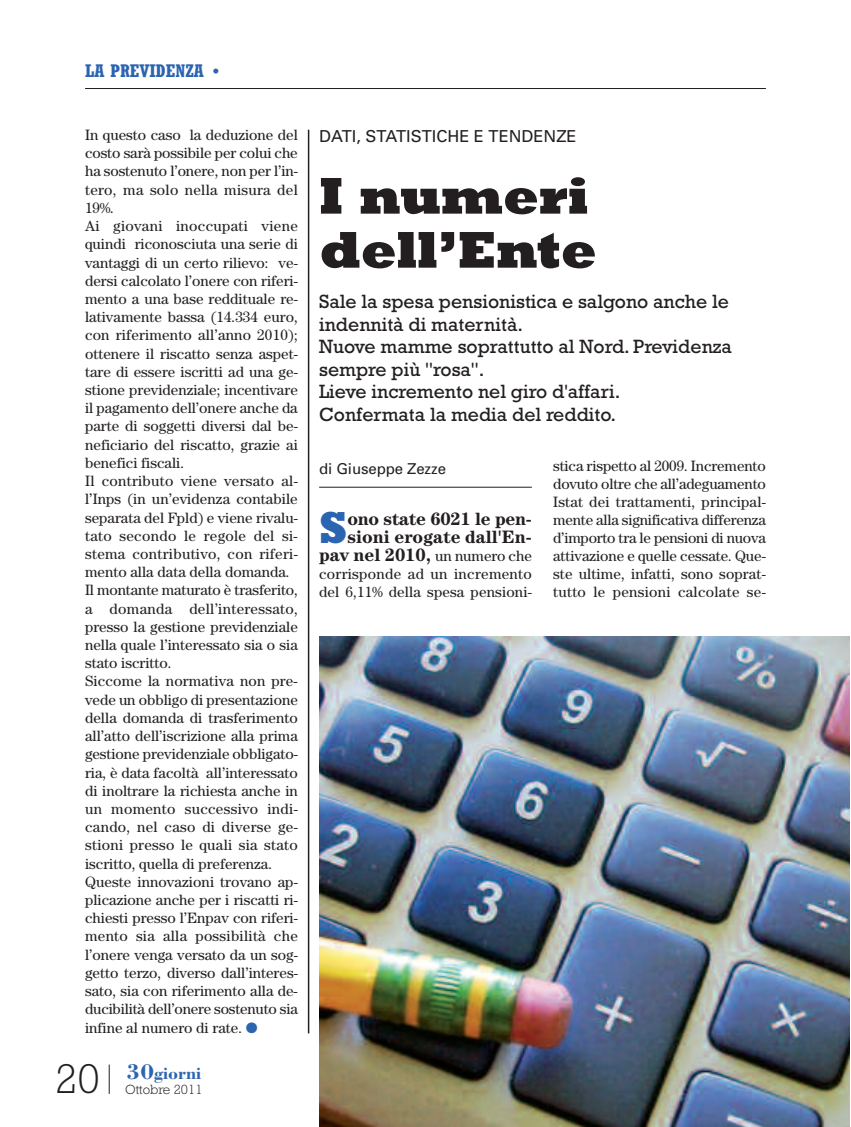
<style>
.page{position:relative;width:851px;height:1127px;background:#fff}
.page>*{position:absolute;margin:0;border:0;box-sizing:border-box;transform-origin:0 0}
.t1{font:800 52.5px/54px "Rockwell";letter-spacing:-.015em;color:#231f20}
.t2{font:800 45.6px "Rockwell";color:#2b64b0}
.t3{font:300 42.15px "Rockwell";color:#231f20}
.t4{font:19.5px/22.5px "Rockwell";color:#231f20}
.t5{font:700 18px/18px "Century";letter-spacing:-.005em;color:#231f20;text-align:right}
.t6{font:700 condensed 18px "Rockwell";color:#2b64b0}
.t7{font:700 18px "Bodoni";color:#2b64b0}
.t8{font:16.5px "Univers";color:#231f20}
.t9{font:15px/18.1px "Century";color:#231f20}
.t10{font:15px/18px "Century";letter-spacing:.02em;color:#231f20}
.t11{font:15px "Univers";letter-spacing:-.005em;color:#231f20}
.t12{font:300 13.5px "Rockwell";color:#231f20}
.s1{color:#2b64b0}
.s2{font-size:22.5px}
.s3{font-weight:400;font-size:15px}
</style>
<div class="page">
<hr style="left:85px;top:88px;width:680px;height:1px;background:#231f20">
<hr style="left:319px;top:487px;width:212px;height:1px;background:#231f20">
<hr style="left:109px;top:1064px;width:1px;height:30px;background:#231f20">
<hr style="left:308px;top:130px;width:1px;height:903px;background:#231f20">
<img style="left:319px;top:637px;width:530px;height:490px">
<p class="t6" style="left:85px;top:64px;width:135px">LA PREVIDENZA •</p>
<p class="t9" style="left:85px;top:127px;width:214px">In questo caso la deduzione del costo sarà possibile per colui che ha sostenuto l’onere, non per l’in&shy;tero, ma solo nella misura del<br>19%.<br>Ai giovani inoccupati viene quindi riconosciuta una serie di vantaggi di un certo rilievo: ve&shy;dersi calcolato l’onere con riferi&shy;mento a una base reddituale re&shy;lativamente bassa (14.334 euro, con riferimento all’anno 2010); ottenere il riscatto senza aspet&shy;tare di essere iscritti ad una ge&shy;stione previdenziale; incentivare il pagamento dell’onere anche da parte di soggetti diversi dal be&shy;neficiario del riscatto, grazie ai benefici fiscali.<br>Il contributo viene versato al&shy;l’Inps (in un’evidenza contabile separata del Fpld) e viene rivalu&shy;tato secondo le regole del si&shy;stema contributivo, con riferi&shy;mento alla data della domanda.<br>Il montante maturato è trasferito, a domanda dell’interessato, presso la gestione previdenziale nella quale l’interessato sia o sia stato iscritto.<br>Siccome la normativa non pre&shy;vede un obbligo di presentazione della domanda di trasferimento all’atto dell’iscrizione alla prima gestione previdenziale obbligato&shy;ria, è data facoltà all’interessato di inoltrare la richiesta anche in un momento successivo indi&shy;cando, nel caso di diverse ge&shy;stioni presso le quali sia stato iscritto, quella di preferenza.<br>Queste innovazioni trovano ap&shy;plicazione anche per i riscatti ri&shy;chiesti presso l’Enpav con riferi&shy;mento sia alla possibilità che l’onere venga versato da un sog&shy;getto terzo, diverso dall’interes&shy;sato, sia con riferimento alla de&shy;ducibilità dell’onere sostenuto sia infine al numero di rate. <span class="s1">●</span></p>
<h3 class="t3" style="left:55px;top:1064px;width:46px">20</h3>
<p class="t7" style="left:127px;top:1062px;width:76px"><span class="s2">30</span>giorni</p>
<p class="t12" style="left:125px;top:1084px;width:79px">Ottobre 2011</p>
<p class="t8" style="left:319px;top:130px;width:259px">DATI, STATISTICHE E TENDENZE</p>
<h1 class="t1" style="left:319px;top:174px;width:279px">I numeri dell’Ente</h1>
<h3 class="t4" style="left:319px;top:292px;width:414px">Sale la spesa pensionistica e salgono anche le indennità di maternità.<br>Nuove mamme soprattutto al Nord. Previdenza sempre più "rosa".<br>Lieve incremento nel giro d'affari.<br>Confermata la media del reddito.</h3>
<p class="t11" style="left:319px;top:463px;width:128px">di Giuseppe Zezze</p>
<h2 class="t2" style="left:319px;top:512px;width:30px">S</h2>
<p class="t5" style="left:319px;top:511px;width:214px">ono state 6021 le pen&shy;sioni erogate dall'En&shy;pav nel 2010, <span class="s3">un numero che</span></p>
<p class="t10" style="left:319px;top:566px;width:214px">corrisponde ad un incremento del 6,11% della spesa pensioni-</p>
<p class="t9" style="left:553px;top:459px;width:214px;text-align:justify">stica rispetto al 2009. Incremento dovuto oltre che all’adeguamento Istat dei trattamenti, principal&shy;mente alla significativa differenza d’importo tra le pensioni di nuova attivazione e quelle cessate. Que&shy;ste ultime, infatti, sono soprat&shy;tutto le pensioni calcolate se-</p>
</div>
